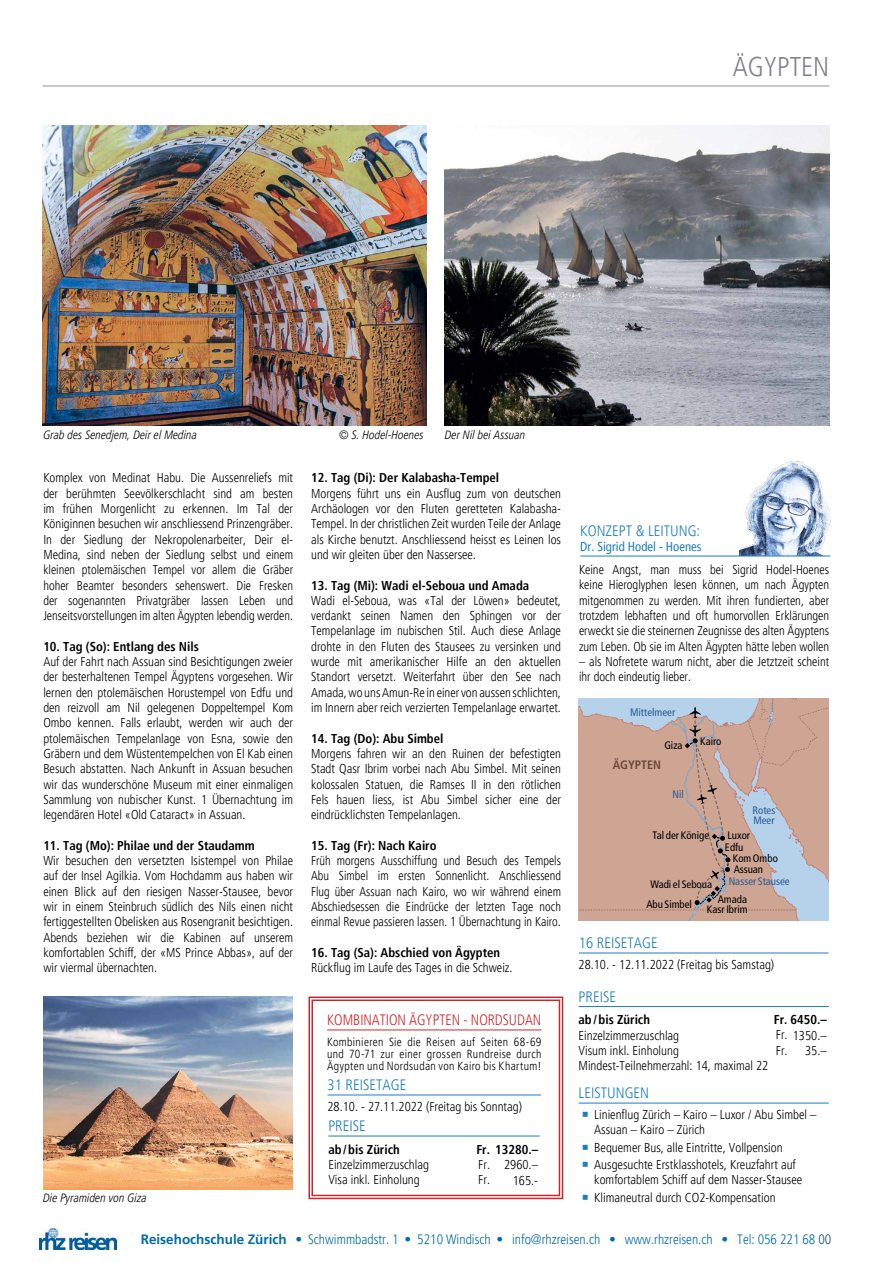
<style>
.page{position:relative;width:893px;height:1263px;background:#fff}
.page>*{position:absolute;margin:0;border:0;box-sizing:border-box;transform-origin:0 0}
.t1{font:300 condensed 27px "Frutiger LT Pro";color:#808285}
.t2{font:300 condensed 15px "Frutiger LT Pro";color:#1c7ebf}
.t3{font:300 condensed 15px "Frutiger LT Pro";color:#d0262a;scale:.95 1}
.t4{font:300 condensed 13.5px "Frutiger LT Pro";color:#006ca9}
.t5{font:300 condensed 12.75px/15.3px "Frutiger LT Pro";color:#000;text-align:justify}
.t6{font:700 condensed 12.75px "Frutiger LT Pro";color:#000}
.t7{font:300 condensed 12.75px/15.3px "Frutiger LT Pro";color:#000;text-align:justify;scale:.95 1}
.t8{font:condensed 12.75px "Frutiger LT Pro";color:#1c7ebf}
.t9{font:700 condensed 12.15px "Frutiger";color:#6d473b}
.t10{font:italic 300 condensed 12px "Frutiger LT Pro";color:#000}
.t11{font:300 condensed 11.7px/12px "Frutiger LT Pro";letter-spacing:.03em;color:#000;text-align:justify}
.t12{font:condensed 10.8px/23.5px "Frutiger";color:#000}
.t13{font:condensed 10.8px/10.8px "Frutiger";color:#2a5d95}
.s1{font-weight:700;font-stretch:normal}
.s2{color:#0a5173}
</style>
<div class="page">
<img style="left:740px;top:462px;width:90px;height:94px">
<hr style="left:580px;top:556px;width:250px;height:1px;background:#1c7ebf">
<hr style="left:579px;top:1103px;width:250px;height:1px;background:#1c7ebf">
<hr style="left:579px;top:952px;width:249px;height:1px;background:#1c7ebf">
<img style="left:43px;top:996px;width:250px;height:193px">
<img style="left:579px;top:698px;width:250px;height:222px">
<svg style="left:685px;top:707px;width:45px;height:198px;background:#bc9f93"></svg>
<img style="left:43px;top:126px;width:384px;height:299px">
<img style="left:445px;top:125px;width:384px;height:300px">
<hr style="left:43px;top:86px;width:786px;height:1px;background:#939598">
<hr style="left:579px;top:1006px;width:250px;height:1px;background:#1c7ebf">
<svg style="left:308px;top:996px;width:256px;height:204px"></svg>
<div style="left:311px;top:999px;width:249px;height:197px;border:1px solid #cf252a"></div>
<hr style="left:327px;top:1029px;width:214px;height:1px;background:#d0262a">
<img style="left:40px;top:1228px;width:77px;height:21px">
<h1 class="t1" style="left:733px;top:51px;width:98px">ÄGYPTEN</h1>
<p class="t10" style="left:43px;top:427px;width:155px">Grab des Senedjem, Deir el Medina</p>
<p class="t10" style="left:339px;top:427px;width:86px">© S. Hodel-Hoenes</p>
<p class="t10" style="left:445px;top:428px;width:82px">Der Nil bei Assuan</p>
<p class="t5" style="left:43px;top:470px;width:251px">Komplex von Medinat Habu. Die Aussenreliefs mit der berühmten Seevölkerschlacht sind am besten im frühen Morgenlicht zu erkennen. Im Tal der Königinnen besuchen wir anschliessend Prinzengräber.<br>In der Siedlung der Nekropolenarbeiter, Deir el-Medina, sind neben der Siedlung selbst und einem kleinen ptolemäischen Tempel vor allem die Gräber hoher Beamter besonders sehenswert. Die Fresken der sogenannten Privatgräber lassen Leben und Jenseitsvorstellungen im alten Ägypten lebendig werden.</p>
<p class="t6" style="left:43px;top:639px;width:157px">10. Tag (So): Entlang des Nils</p>
<p class="t5" style="left:43px;top:654px;width:251px">Auf der Fahrt nach Assuan sind Besichtigungen zweier der besterhaltenen Tempel Ägyptens vorgesehen. Wir lernen den ptolemäischen Horustempel von Edfu und den reizvoll am Nil gelegenen Doppeltempel Kom Ombo kennen. Falls erlaubt, werden wir auch der ptolemäischen Tempelanlage von Esna, sowie den Gräbern und dem Wüstentempelchen von El Kab einen Besuch abstatten. Nach Ankunft in Assuan besuchen wir das wunderschöne Museum mit einer einmaligen Sammlung von nubischer Kunst. 1 Übernachtung im legendären Hotel «Old Cataract» in Assuan.</p>
<p class="t6" style="left:43px;top:838px;width:213px">11. Tag (Mo): Philae und der Staudamm</p>
<p class="t5" style="left:43px;top:853px;width:251px">Wir besuchen den versetzten Isistempel von Philae auf der Insel Agilkia. Vom Hochdamm aus haben wir einen Blick auf den riesigen Nasser-Stausee, bevor wir in einem Steinbruch südlich des Nils einen nicht fertiggestellten Obelisken aus Rosengranit besichtigen.<br>Abends beziehen wir die Kabinen auf unserem komfortablen Schiff, der «MS Prince Abbas», auf der wir viermal übernachten.</p>
<p class="t10" style="left:43px;top:1191px;width:105px">Die Pyramiden von Giza</p>
<p class="t6" style="left:311px;top:470px;width:190px">12. Tag (Di): Der Kalabasha-Tempel</p>
<p class="t5" style="left:311px;top:486px;width:251px">Morgens führt uns ein Ausflug zum von deutschen Archäologen vor den Fluten geretteten Kalabasha-Tempel. In der christlichen Zeit wurden Teile der Anlage als Kirche benutzt. Anschliessend heisst es Leinen los und wir gleiten über den Nassersee.</p>
<p class="t6" style="left:311px;top:578px;width:220px">13. Tag (Mi): Wadi el-Seboua und Amada</p>
<p class="t5" style="left:311px;top:593px;width:251px">Wadi el-Seboua, was «Tal der Löwen» bedeutet, verdankt seinen Namen den Sphingen vor der Tempelanlage im nubischen Stil. Auch diese Anlage drohte in den Fluten des Stausees zu versinken und wurde mit amerikanischer Hilfe an den aktuellen Standort versetzt. Weiterfahrt über den See nach Amada, wo uns Amun-Re in einer von aussen schlichten, im Innern aber reich verzierten Tempelanlage erwartet.</p>
<p class="t6" style="left:311px;top:731px;width:134px">14. Tag (Do): Abu Simbel</p>
<p class="t5" style="left:311px;top:746px;width:251px">Morgens fahren wir an den Ruinen der befestigten Stadt Qasr Ibrim vorbei nach Abu Simbel. Mit seinen kolossalen Statuen, die Ramses II in den rötlichen Fels hauen liess, ist Abu Simbel sicher eine der eindrücklichsten Tempelanlagen.</p>
<p class="t6" style="left:311px;top:838px;width:127px">15. Tag (Fr): Nach Kairo</p>
<p class="t7" style="left:311px;top:853px;width:264px">Früh morgens Ausschiffung und Besuch des Tempels Abu Simbel im ersten Sonnenlicht. Anschliessend Flug über Assuan nach Kairo, wo wir während einem Abschiedsessen die Eindrücke der letzten Tage noch einmal Revue passieren lassen. 1 Übernachtung in Kairo.</p>
<p class="t6" style="left:311px;top:945px;width:190px">16. Tag (Sa): Abschied von Ägypten</p>
<p class="t5" style="left:311px;top:960px;width:203px">Rückflug im Laufe des Tages in die Schweiz.</p>
<p class="t3" style="left:327px;top:1011px;width:227px">KOMBINATION ÄGYPTEN - NORDSUDAN</p>
<p class="t11" style="left:327px;top:1036px;width:216px">Kombinieren Sie die Reisen auf Seiten 68-69 und 70-71 zur einer grossen Rundreise durch Ägypten und Nordsudan von Kairo bis Khartum!</p>
<p class="t2" style="left:327px;top:1076px;width:80px">31 REISETAGE</p>
<p class="t5" style="left:327px;top:1099px;width:196px">28.10. - 27.11.2022 (Freitag bis Sonntag)</p>
<p class="t2" style="left:328px;top:1117px;width:39px">PREISE</p>
<p class="t6" style="left:328px;top:1142px;width:73px">ab/bis Zürich</p>
<p class="t5" style="left:328px;top:1157px;width:102px">Einzelzimmerzuschlag<br>Visa inkl. Einholung</p>
<p class="t6" style="left:476px;top:1142px;width:63px">Fr. 13280.–</p>
<p class="t5" style="left:504px;top:1157px;width:35px;text-align:right">2960.–<br>165.-</p>
<p class="t5" style="left:478px;top:1157px;width:13px">Fr.<br>Fr.</p>
<p class="t2" style="left:580px;top:522px;width:121px">KONZEPT &amp; LEITUNG:</p>
<p class="t8" style="left:580px;top:539px;width:123px">Dr. Sigrid Hodel - Hoenes</p>
<p class="t5" style="left:579px;top:562px;width:252px">Keine Angst, man muss bei Sigrid Hodel-Hoenes keine Hieroglyphen lesen können, um nach Ägypten mitgenommen zu werden. Mit ihren fundierten, aber trotzdem lebhaften und oft humorvollen Erklärungen erweckt sie die steinernen Zeugnisse des alten Ägyptens zum Leben. Ob sie im Alten Ägypten hätte leben wollen</p>
<p class="t5" style="left:579px;top:654px;width:252px">– als Nofretete warum nicht, aber die Jetztzeit scheint ihr doch eindeutig lieber.</p>
<p class="t13" style="left:630px;top:707px;width:47px">Mittelmeer</p>
<p class="t12" style="left:664px;top:733px;width:20px">Giza</p>
<p class="t9" style="left:613px;top:758px;width:50px">ÄGYPTEN</p>
<p class="t13" style="left:672px;top:789px;width:13px">Nil</p>
<p class="t12" style="left:700px;top:729px;width:23px">Kairo</p>
<p class="t13" style="left:752px;top:804px;width:24px">Rotes<br>Meer</p>
<p class="t12" style="left:652px;top:823px;width:58px">Tal der Könige</p>
<p class="t12" style="left:733px;top:823px;width:46px;text-indent:-6px">Luxor<br>Kom Ombo</p>
<p class="t12" style="left:725px;top:835px;width:20px">Edfu</p>
<p class="t12" style="left:734px;top:858px;width:31px">Assuan</p>
<p class="t13" style="left:729px;top:876px;width:62px">Nasser Stausee</p>
<p class="t12" style="left:650px;top:873px;width:63px">Wadi el Seboua</p>
<p class="t12" style="left:707px;top:894px;width:42px;line-height:10.1px;text-align:right">Amada<br>Kasr Ibrim</p>
<p class="t12" style="left:646px;top:892px;width:47px">Abu Simbel</p>
<p class="t2" style="left:579px;top:934px;width:80px">16 REISETAGE</p>
<p class="t5" style="left:579px;top:957px;width:197px">28.10. - 12.11.2022 (Freitag bis Samstag)</p>
<p class="t2" style="left:579px;top:988px;width:39px">PREISE</p>
<p class="t6" style="left:579px;top:1012px;width:73px">ab/bis Zürich</p>
<p class="t5" style="left:579px;top:1028px;width:191px;text-align:left">Einzelzimmerzuschlag<br>Visum inkl. Einholung<br>Mindest-Teilnehmerzahl: 14, maximal 22</p>
<p class="t6" style="left:774px;top:1012px;width:54px">Fr. 6450.–</p>
<p class="t5" style="left:776px;top:1028px;width:52px;text-align:right">Fr. 1350.–<br>35.–</p>
<p class="t5" style="left:776px;top:1043px;width:13px">Fr.</p>
<p class="t2" style="left:579px;top:1085px;width:72px">LEISTUNGEN</p>
<p class="t5" style="left:594px;top:1107px;width:224px">Linienflug Zürich – Kairo – Luxor / Abu Simbel –<br>Assuan – Kairo – Zürich</p>
<p class="t5" style="left:594px;top:1139px;width:203px;line-height:17.4px">Bequemer Bus, alle Eintritte, Vollpension<br>Ausgesuchte Erstklasshotels, Kreuzfahrt auf</p>
<p class="t5" style="left:594px;top:1171px;width:210px;line-height:17.4px">komfortablem Schiff auf dem Nasser-Stausee<br>Klimaneutral durch CO2-Kompensation</p>
<p class="t4" style="left:141px;top:1231px;width:692px"><span class="s1">Reisehochschule Zürich</span> • Schwimmbadstr. 1 • 5210 Windisch • info@rhzreisen.ch • www.rhzreisen.ch • Tel: 056 221 68 <span class="s2">00</span></p>
</div>
